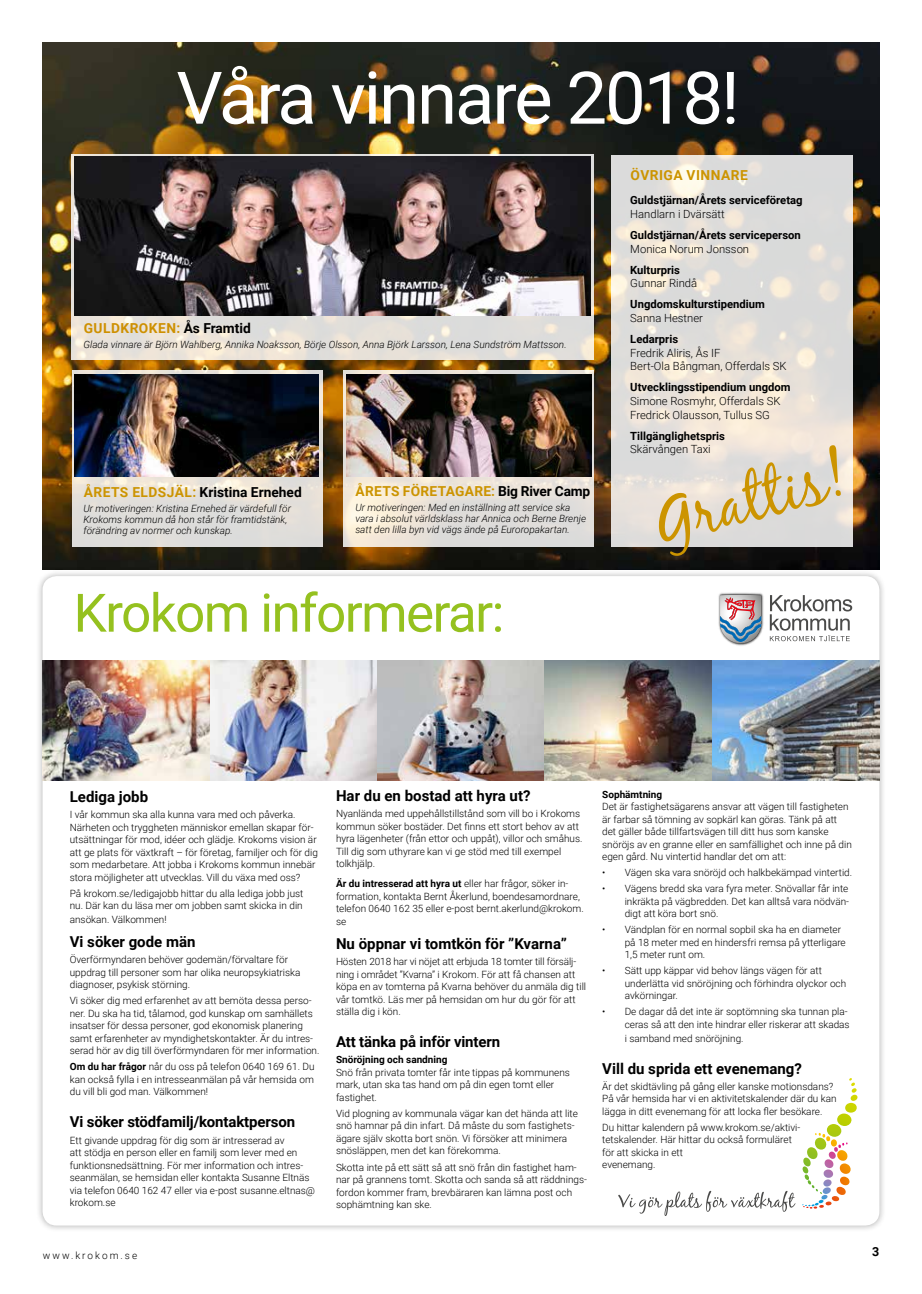
<style>
.page{position:relative;width:922px;height:1294px;background:#fff}
.page>*{position:absolute;margin:0;border:0;box-sizing:border-box;transform-origin:0 0}
.t1{font:72.62px "Roboto";letter-spacing:-.03em;color:#fff}
.t2{font:65.12px "Black Jack";color:#cc9400}
.t3{font:53px "Roboto";letter-spacing:-.03em;color:#95c11f}
.t4{font:700 15px "Roboto";color:#000}
.t5{font:700 13.75px "Roboto";letter-spacing:.02em;color:#cc9400}
.t6{font:700 13.75px "Roboto";color:#000}
.t7{font:700 13.75px "Roboto";letter-spacing:.035em;color:#ce9000}
.t8{font:700 12.5px "Roboto";color:#000}
.t9{font:300 11.25px/13.8px "Roboto";color:#000}
.t10{font:700 11.25px "Roboto";color:#000}
.t11{font:300 10px/12.5px "Roboto";color:#000}
.t12{font:italic 300 10px/11.2px "Roboto";color:#000}
.t13{font:700 10px "Roboto";color:#000}
.t14{font:300 10px "Roboto";letter-spacing:.2em;color:#000}
.s1{color:#000}
.s2{color:#cc9400}
.s3{font-weight:700}
</style>
<div class="page">
<div style="left:35px;top:569px;width:850px;height:663px;background:#000;opacity:.3"></div>
<div style="left:43px;top:576px;width:836px;height:649px;background:#fff;border-radius:14px"></div>
<img style="left:43px;top:660px;width:836px;height:120px">
<img style="left:718px;top:592px;width:46px;height:54px">
<svg style="left:719px;top:595px;width:42px;height:48px;background:#aca5b2"></svg>
<svg style="left:769px;top:595px;width:83px;height:46px"></svg>
<svg style="left:618px;top:1190px;width:177px;height:25px"></svg>
<img style="left:802px;top:1078px;width:55px;height:130px">
<img style="left:43px;top:43px;width:835px;height:526px">
<svg style="left:72px;top:155px;width:522px;height:205px;background:#dedad3"></svg>
<svg style="left:72px;top:370px;width:250px;height:176px;background:#e0ddd7"></svg>
<svg style="left:343px;top:370px;width:251px;height:176px;background:#e8e2d9"></svg>
<svg style="left:611px;top:155px;width:241px;height:391px;background:#e3dfda"></svg>
<img style="left:74px;top:157px;width:516px;height:158px">
<img style="left:74px;top:374px;width:244px;height:103px">
<img style="left:346px;top:374px;width:245px;height:103px">
<h1 class="t1" style="left:176px;top:47px;width:564px">Våra vinnare 2018!</h1>
<h3 class="t7" style="left:84px;top:318px;width:169px">GULDKROKEN: <span class="s1">Ås Framtid</span></h3>
<p class="t12" style="left:83px;top:338px;width:484px">Glada vinnare är Björn Wahlberg, Annika Noaksson, Börje Olsson, Anna Björk Larsson, Lena Sundström Mattsson.</p>
<h3 class="t6" style="left:84px;top:482px;width:219px"><span class="s2">ÅRETS ELDSJÄL:</span> Kristina Ernehed</h3>
<p class="t12" style="left:83px;top:502px;width:209px">Ur motiveringen: Kristina Ernehed är värdefull för<br>Krokoms kommun då hon står för framtidstänk, förändring av normer och kunskap.</p>
<h3 class="t5" style="left:355px;top:481px;width:236px">ÅRETS FÖRETAGARE: <span class="s1">Big River Camp</span></h3>
<p class="t12" style="left:355px;top:501px;width:232px">Ur motiveringen: Med en inställning att service ska vara i absolut världsklass har Annica och Berne Brenje satt den lilla byn vid vägs ände på Euroropakartan.</p>
<h3 class="t3" style="left:73px;top:575px;width:432px">Krokom informerar:</h3>
<h3 class="t5" style="left:630px;top:166px;width:119px">ÖVRIGA VINNARE</h3>
<p class="t10" style="left:630px;top:192px;width:174px">Guldstjärnan/Årets serviceföretag</p>
<p class="t9" style="left:630px;top:207px;width:96px">Handlarn i Dvärsätt</p>
<p class="t10" style="left:630px;top:227px;width:172px">Guldstjärnan/Årets serviceperson</p>
<p class="t9" style="left:630px;top:241px;width:120px">Monica Norum Jonsson</p>
<p class="t10" style="left:630px;top:262px;width:51px">Kulturpris</p>
<p class="t9" style="left:630px;top:276px;width:68px">Gunnar Rindå</p>
<p class="t10" style="left:630px;top:296px;width:136px">Ungdomskulturstipendium</p>
<p class="t9" style="left:630px;top:311px;width:74px">Sanna Hestner</p>
<p class="t10" style="left:630px;top:331px;width:49px">Ledarpris</p>
<p class="t9" style="left:630px;top:345px;width:158px">Fredrik Aliris, Ås IF<br>Bert-Ola Bångman, Offerdals SK</p>
<p class="t10" style="left:630px;top:379px;width:162px">Utvecklingsstipendium ungdom</p>
<p class="t9" style="left:630px;top:393px;width:152px">Simone Rosmyhr, Offerdals SK<br>Fredrick Olausson, Tullus SG</p>
<p class="t10" style="left:630px;top:427px;width:96px">Tillgänglighetspris</p>
<p class="t9" style="left:630px;top:442px;width:82px">Skärvången Taxi</p>
<h2 class="t2" style="left:647px;top:484px;width:195px;rotate:-15deg">Grattis!</h2>
<h3 class="t4" style="left:70px;top:786px;width:80px">Lediga jobb</h3>
<p class="t11" style="left:70px;top:808px;width:249px">I vår kommun ska alla kunna vara med och påverka.<br>Närheten och tryggheten människor emellan skapar för&shy;utsättningar för mod, idéer och glädje. Krokoms vision är att ge plats för växtkraft – för företag, familjer och för dig som medarbetare. Att jobba i Krokoms kommun innebär stora möjligheter att utvecklas. Vill du växa med oss?</p>
<p class="t11" style="left:70px;top:886px;width:235px;text-align:justify">På krokom.se/ledigajobb hittar du alla lediga jobb just nu. Där kan du läsa mer om jobben samt skicka in din ansökan. Välkommen!</p>
<h3 class="t4" style="left:70px;top:931px;width:127px">Vi söker gode män</h3>
<p class="t11" style="left:70px;top:953px;width:232px">Överförmyndaren behöver godemän/förvaltare för uppdrag till personer som har olika neuropsykiatriska diagnoser, psykisk störning.</p>
<p class="t11" style="left:70px;top:994px;width:251px">Vi söker dig med erfarenhet av att bemöta dessa perso&shy;ner. Du ska ha tid, tålamod, god kunskap om samhällets insatser för dessa personer, god ekonomisk planering samt erfarenheter av myndighetskontakter. Är du intres&shy;serad hör av dig till överförmyndaren för mer information.</p>
<p class="t11" style="left:70px;top:1060px;width:246px;text-align:justify"><span class="s3">Om du har frågor</span> når du oss på telefon 0640 169 61. Du kan också fylla i en intresseanmälan på vår hemsida om du vill bli god man. Välkommen!</p>
<h3 class="t4" style="left:70px;top:1111px;width:227px">Vi söker stödfamilj/kontaktperson</h3>
<p class="t11" style="left:70px;top:1133px;width:247px">Ett givande uppdrag för dig som är intresserad av<br>att stödja en person eller en familj som lever med en funktionsnedsättning. För mer information och intres&shy;seanmälan, se hemsidan eller kontakta Susanne Eltnäs via telefon 0640 162 47 eller via e-post susanne.eltnas@ krokom.se</p>
<h3 class="t4" style="left:336px;top:785px;width:196px">Har du en bostad att hyra ut?</h3>
<p class="t11" style="left:336px;top:807px;width:248px">Nyanlända med uppehållstillstånd som vill bo i Krokoms kommun söker bostäder. Det finns ett stort behov av att hyra lägenheter (från ettor och uppåt), villor och småhus.<br>Till dig som uthyrare kan vi ge stöd med till exempel tolkhjälp.</p>
<p class="t11" style="left:336px;top:876px;width:249px"><span class="s3">Är du intresserad att hyra ut</span> eller har frågor, söker in&shy;formation, kontakta Bernt Åkerlund, boendesamordnare, telefon 0640 162 35 eller e-post bernt.akerlund@krokom. se</p>
<h3 class="t4" style="left:336px;top:933px;width:232px">Nu öppnar vi tomtkön för ”Kvarna”</h3>
<p class="t11" style="left:336px;top:955px;width:251px">Hösten 2018 har vi nöjet att erbjuda 18 tomter till försälj&shy;ning i området ”Kvarna” i Krokom. För att få chansen att köpa en av tomterna på Kvarna behöver du anmäla dig till vår tomtkö. Läs mer på hemsidan om hur du gör för att ställa dig i kön.</p>
<h3 class="t4" style="left:336px;top:1031px;width:166px">Att tänka på inför vintern</h3>
<p class="t13" style="left:336px;top:1052px;width:113px">Snöröjning och sandning</p>
<p class="t11" style="left:336px;top:1065px;width:235px">Snö från privata tomter får inte tippas på kommunens mark, utan ska tas hand om på din egen tomt eller fastighet.</p>
<p class="t11" style="left:336px;top:1106px;width:243px">Vid plogning av kommunala vägar kan det hända att lite snö hamnar på din infart. Då måste du som fastighets&shy;ägare själv skotta bort snön. Vi försöker att minimera snösläppen, men det kan förekomma.</p>
<p class="t11" style="left:336px;top:1160px;width:252px">Skotta inte på ett sätt så att snö från din fastighet ham&shy;nar på grannens tomt. Skotta och sanda så att räddnings&shy;fordon kommer fram, brevbäraren kan lämna post och sophämtning kan ske.</p>
<p class="t13" style="left:602px;top:787px;width:61px">Sophämtning</p>
<p class="t11" style="left:602px;top:800px;width:251px">Det är fastighetsägarens ansvar att vägen till fastigheten är farbar så tömning av sopkärl kan göras. Tänk på att det gäller både tillfartsvägen till ditt hus som kanske snöröjs av en granne eller en samfällighet och inne på din egen gård. Nu vintertid handlar det om att:</p>
<p class="t11" style="left:602px;top:866px;width:251px">• Vägen ska vara snöröjd och halkbekämpad vintertid.</p>
<p class="t11" style="left:624px;top:882px;width:226px;text-align:justify;text-indent:-22px">• Vägens bredd ska vara fyra meter. Snövallar får inte inkräkta på vägbredden. Det kan alltså vara nödvän&shy;digt att köra bort snö.</p>
<p class="t11" style="left:624px;top:923px;width:222px;text-indent:-22px">• Vändplan för en normal sopbil ska ha en diameter på 18 meter med en hindersfri remsa på ytterligare<br>1,5 meter runt om.</p>
<p class="t11" style="left:624px;top:964px;width:223px;text-indent:-22px">• Sätt upp käppar vid behov längs vägen för att underlätta vid snöröjning och förhindra olyckor och avkörningar.</p>
<p class="t11" style="left:602px;top:1005px;width:249px;text-align:right">• De dagar då det inte är soptömning ska tunnan pla&shy;ceras så att den inte hindrar eller riskerar att skadas</p>
<p class="t11" style="left:624px;top:1031px;width:120px">i samband med snöröjning.</p>
<h3 class="t4" style="left:602px;top:1057px;width:201px">Vill du sprida ett evenemang?</h3>
<p class="t11" style="left:602px;top:1079px;width:236px">Är det skidtävling på gång eller kanske motionsdans?<br>På vår hemsida har vi en aktivitetskalender där du kan lägga in ditt evenemang för att locka fler besökare.</p>
<p class="t11" style="left:602px;top:1120px;width:200px">Du hittar kalendern på www.krokom.se/aktivi&shy;tetskalender. Här hittar du också formuläret för att skicka in ett<br>evenemang.</p>
<p class="t14" style="left:43px;top:1247px;width:96px">www.krokom.se</p>
<p class="t8" style="left:872px;top:1243px;width:9px">3</p>
</div>
